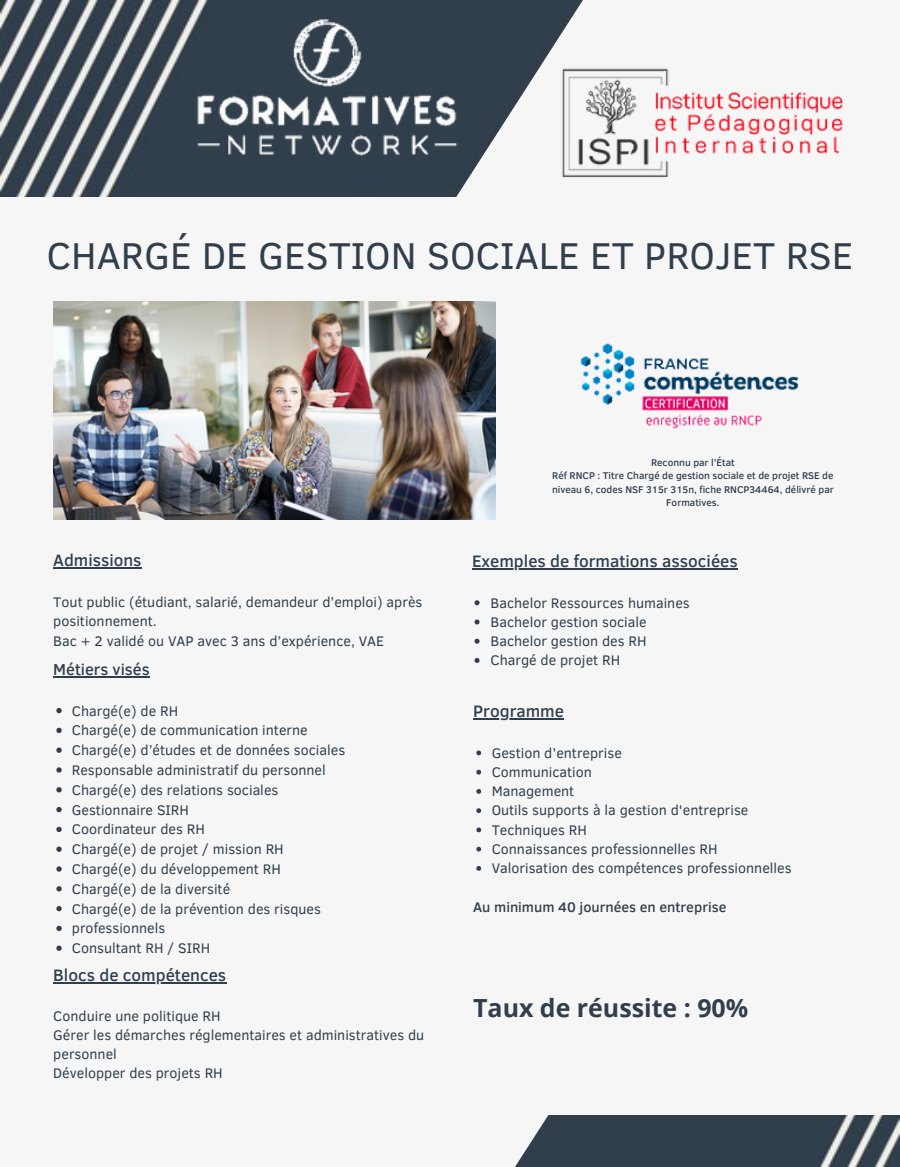
<style>
.page{position:relative;width:900px;height:1167px;background:#fff}
.page>*{position:absolute;margin:0;border:0;box-sizing:border-box;transform-origin:0 0}
.t1{font:38.25px "Clear Sans";color:#313f4c}
.t2{font:700 25px "Open Sans";color:#313f4c}
.t3{font:500 17px "Clear Sans";color:#313f4c}
.t4{font:500 16.25px "Clear Sans";color:#313f4c}
.t5{font:14.25px/19.5px "Clear Sans";color:#313f4c}
.t6{font:500 14.25px "Clear Sans";color:#313f4c}
.t7{font:500 10px/13px "Clear Sans";color:#313f4c;text-align:center}
</style>
<div class="page">
<img style="left:0;top:0;width:900px;height:1166px">
<div style="left:0;top:1060px;width:512px;height:106px;background:#f6f6f6"></div>
<svg style="left:483px;top:0;width:417px;height:197px;fill:#f6f6f6"></svg>
<div style="left:0;top:197px;width:900px;height:917px;background:#f6f6f6"></div>
<img style="left:53px;top:302px;width:443px;height:217px">
<hr style="left:53px;top:567px;width:89px;height:2px;background:#313f4c">
<svg style="left:475px;top:600px;width:5px;height:5px"></svg>
<svg style="left:475px;top:619px;width:5px;height:5px"></svg>
<svg style="left:475px;top:638px;width:5px;height:5px"></svg>
<svg style="left:475px;top:658px;width:5px;height:5px"></svg>
<hr style="left:472px;top:568px;width:266px;height:2px;background:#313f4c">
<svg style="left:56px;top:708px;width:6px;height:5px"></svg>
<svg style="left:56px;top:727px;width:6px;height:6px"></svg>
<svg style="left:56px;top:747px;width:6px;height:5px"></svg>
<svg style="left:56px;top:767px;width:6px;height:5px"></svg>
<svg style="left:56px;top:787px;width:6px;height:5px"></svg>
<svg style="left:56px;top:807px;width:6px;height:5px"></svg>
<svg style="left:56px;top:826px;width:6px;height:6px"></svg>
<svg style="left:56px;top:846px;width:6px;height:5px"></svg>
<svg style="left:56px;top:866px;width:6px;height:5px"></svg>
<svg style="left:56px;top:886px;width:6px;height:5px"></svg>
<svg style="left:56px;top:906px;width:6px;height:5px"></svg>
<svg style="left:56px;top:925px;width:6px;height:6px"></svg>
<svg style="left:56px;top:945px;width:6px;height:5px"></svg>
<hr style="left:53px;top:676px;width:97px;height:2px;background:#313f4c">
<svg style="left:476px;top:750px;width:5px;height:5px"></svg>
<svg style="left:476px;top:769px;width:5px;height:5px"></svg>
<svg style="left:476px;top:789px;width:5px;height:4px"></svg>
<svg style="left:476px;top:808px;width:5px;height:5px"></svg>
<svg style="left:476px;top:827px;width:5px;height:5px"></svg>
<svg style="left:476px;top:846px;width:5px;height:5px"></svg>
<svg style="left:476px;top:866px;width:5px;height:4px"></svg>
<hr style="left:473px;top:718px;width:91px;height:2px;background:#313f4c">
<hr style="left:53px;top:982px;width:174px;height:1px;background:#313f4c">
<img style="left:580px;top:343px;width:219px;height:86px">
<img style="left:559px;top:65px;width:287px;height:116px">
<img style="left:172px;top:0;width:311px;height:197px">
<p class="t1" style="left:47px;top:228px;width:808px">CHARGÉ DE GESTION SOCIALE ET PROJET RSE</p>
<p class="t3" style="left:53px;top:548px;width:90px">Admissions</p>
<p class="t5" style="left:53px;top:591px;width:371px">Tout public (étudiant, salarié, demandeur d’emploi) après positionnement.</p>
<p class="t5" style="left:53px;top:630px;width:332px">Bac + 2 validé ou VAP avec 3 ans d’expérience, VAE</p>
<p class="t4" style="left:53px;top:657px;width:98px">Métiers visés</p>
<p class="t5" style="left:72px;top:700px;width:108px">Chargé(e) de RH</p>
<p class="t5" style="left:72px;top:719px;width:237px">Chargé(e) de communication interne</p>
<p class="t5" style="left:72px;top:739px;width:275px">Chargé(e) d’études et de données sociales</p>
<p class="t5" style="left:72px;top:759px;width:255px">Responsable administratif du personnel</p>
<p class="t5" style="left:72px;top:779px;width:208px">Chargé(e) des relations sociales</p>
<p class="t5" style="left:72px;top:799px;width:119px">Gestionnaire SIRH</p>
<p class="t5" style="left:72px;top:818px;width:135px">Coordinateur des RH</p>
<p class="t5" style="left:72px;top:838px;width:213px">Chargé(e) de projet / mission RH</p>
<p class="t5" style="left:72px;top:858px;width:211px">Chargé(e) du développement RH</p>
<p class="t5" style="left:72px;top:878px;width:160px">Chargé(e) de la diversité</p>
<p class="t5" style="left:72px;top:898px;width:251px">Chargé(e) de la prévention des risques</p>
<p class="t5" style="left:72px;top:917px;width:95px">professionnels</p>
<p class="t5" style="left:72px;top:937px;width:140px">Consultant RH / SIRH</p>
<p class="t3" style="left:53px;top:962px;width:174px">Blocs de compétences</p>
<p class="t5" style="left:53px;top:1004px;width:169px">Conduire une politique RH</p>
<p class="t5" style="left:53px;top:1024px;width:373px">Gérer les démarches réglementaires et administratives du personnel</p>
<p class="t5" style="left:53px;top:1062px;width:171px">Développer des projets RH</p>
<p class="t7" style="left:651px;top:456px;width:85px">Reconnu par l’État</p>
<p class="t7" style="left:552px;top:469px;width:283px">Réf RNCP : Titre Chargé de gestion sociale et de projet RSE de niveau 6, codes NSF 315r 315n, fiche RNCP34464, délivré par<br>Formatives.</p>
<p class="t3" style="left:472px;top:548px;width:267px">Exemples de formations associées</p>
<p class="t5" style="left:491px;top:592px;width:201px">Bachelor Ressources humaines</p>
<p class="t5" style="left:491px;top:611px;width:158px">Bachelor gestion sociale</p>
<p class="t5" style="left:491px;top:630px;width:158px">Bachelor gestion des RH</p>
<p class="t5" style="left:491px;top:650px;width:131px">Chargé de projet RH</p>
<p class="t3" style="left:473px;top:698px;width:92px">Programme</p>
<p class="t5" style="left:492px;top:742px;width:132px">Gestion d’entreprise</p>
<p class="t5" style="left:492px;top:761px;width:102px">Communication</p>
<p class="t5" style="left:492px;top:780px;width:84px">Management</p>
<p class="t5" style="left:492px;top:799px;width:258px">Outils supports à la gestion d'entreprise</p>
<p class="t5" style="left:492px;top:819px;width:97px">Techniques RH</p>
<p class="t5" style="left:492px;top:838px;width:227px">Connaissances professionnelles RH</p>
<p class="t5" style="left:492px;top:857px;width:301px">Valorisation des compétences professionnelles</p>
<p class="t6" style="left:473px;top:896px;width:255px">Au minimum 40 journées en entreprise</p>
<p class="t2" style="left:473px;top:990px;width:277px">Taux de réussite : 90%</p>
</div>
